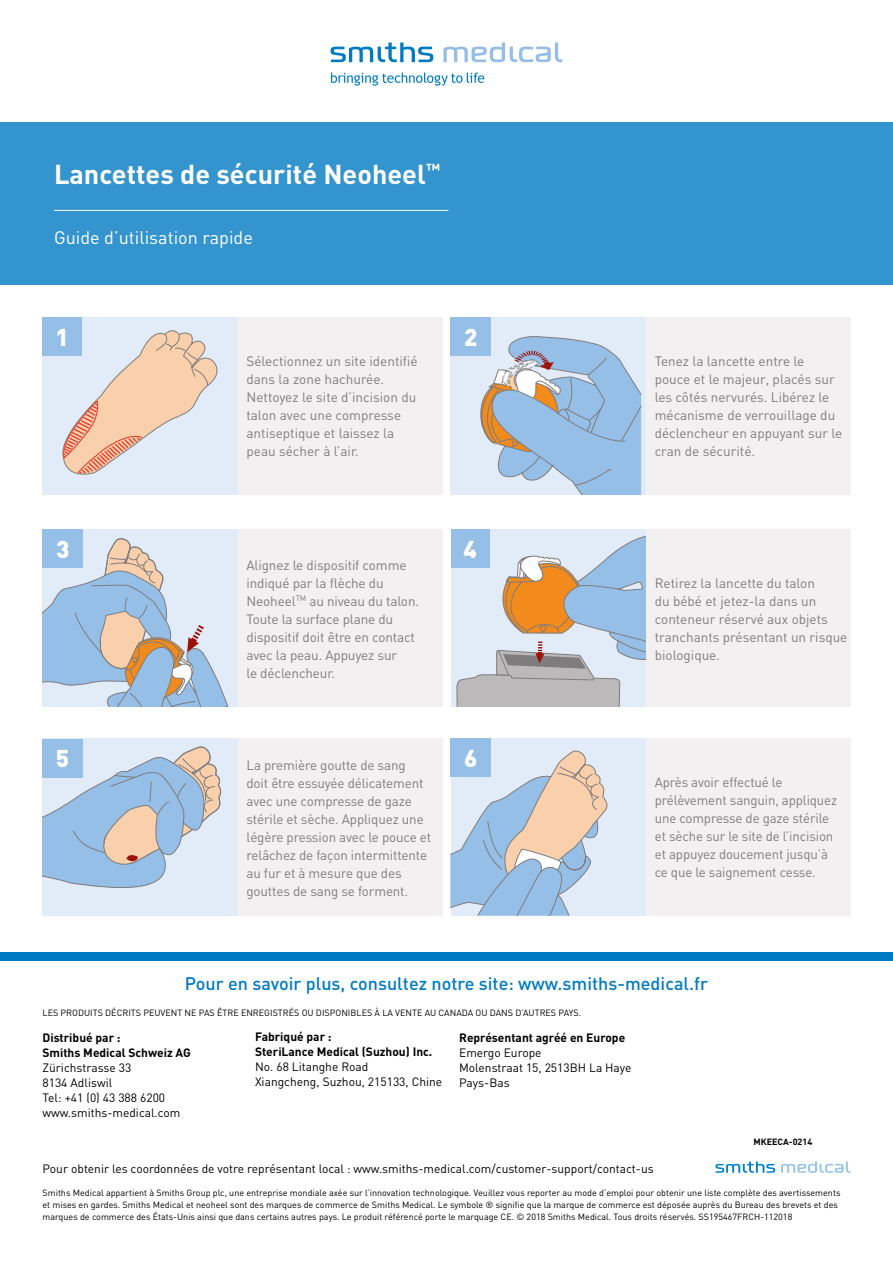
<style>
.page{position:relative;width:893px;height:1263px;background:#fff}
.page>*{position:absolute;margin:0;border:0;box-sizing:border-box;transform-origin:0 0}
.t1{font:700 27px "DIN";color:#fff}
.t2{font:900 24px "DIN";color:#fff}
.t3{font:500 18px "DIN";color:#007ac2}
.t4{font:18px "DIN";color:#fff}
.t5{font:13.5px/18px "DIN";letter-spacing:-.01em;color:#7f7c7d}
.t6{font:12px/15px "DIN";color:#000}
.t7{font:700 12px/15px "DIN";color:#000}
.t8{font:9px/12px "DIN";color:#000}
.t9{font:700 9px "DIN";color:#000}
</style>
<div class="page">
<svg style="left:331px;top:43px;width:102px;height:19px"></svg>
<svg style="left:443px;top:43px;width:119px;height:19px"></svg>
<svg style="left:331px;top:73px;width:153px;height:13px"></svg>
<div style="left:0;top:122px;width:893px;height:162px;background:#3394ce"></div>
<hr style="left:54px;top:210px;width:394px;height:1px;background:#fff">
<div style="left:43px;top:529px;width:195px;height:178px;background:#e2ecf9"></div>
<svg style="left:43px;top:538px;width:185px;height:169px"></svg>
<div style="left:43px;top:739px;width:195px;height:177px;background:#e2ecf9"></div>
<svg style="left:43px;top:746px;width:178px;height:142px"></svg>
<div style="left:451px;top:529px;width:195px;height:178px;background:#e2ecf9"></div>
<svg style="left:457px;top:529px;width:189px;height:178px"></svg>
<div style="left:451px;top:738px;width:195px;height:177px;background:#e2ecf9"></div>
<svg style="left:451px;top:750px;width:157px;height:165px"></svg>
<div style="left:43px;top:317px;width:195px;height:178px;background:#e2ecf9"></div>
<svg style="left:62px;top:330px;width:156px;height:145px"></svg>
<div style="left:451px;top:317px;width:195px;height:178px;background:#e2ecf9"></div>
<svg style="left:480px;top:336px;width:162px;height:159px"></svg>
<div style="left:238px;top:317px;width:204px;height:178px;background:#f2f0f1"></div>
<div style="left:43px;top:317px;width:39px;height:39px;background:#95bfe6"></div>
<div style="left:646px;top:317px;width:204px;height:178px;background:#f2f0f1"></div>
<div style="left:451px;top:317px;width:40px;height:39px;background:#95bfe6"></div>
<div style="left:238px;top:529px;width:204px;height:178px;background:#f2f0f1"></div>
<div style="left:43px;top:529px;width:40px;height:39px;background:#95bfe6"></div>
<div style="left:646px;top:529px;width:204px;height:178px;background:#f2f0f1"></div>
<div style="left:451px;top:529px;width:38px;height:39px;background:#95bfe6"></div>
<div style="left:238px;top:739px;width:204px;height:177px;background:#f2f0f1"></div>
<div style="left:43px;top:739px;width:40px;height:38px;background:#95bfe6"></div>
<div style="left:646px;top:738px;width:204px;height:177px;background:#f2f0f1"></div>
<div style="left:451px;top:738px;width:40px;height:39px;background:#95bfe6"></div>
<svg style="left:715px;top:1161px;width:60px;height:12px"></svg>
<svg style="left:781px;top:1161px;width:69px;height:12px"></svg>
<div style="left:0;top:952px;width:893px;height:8px;background:#007ac2"></div>
<h1 class="t1" style="left:54px;top:157px;width:388px">Lancettes de sécurité Neoheel<sup>™</sup></h1>
<h3 class="t4" style="left:54px;top:227px;width:200px">Guide d’utilisation rapide</h3>
<h2 class="t2" style="left:55px;top:321px;width:15px">1</h2>
<h2 class="t2" style="left:56px;top:533px;width:15px">3</h2>
<h2 class="t2" style="left:56px;top:742px;width:15px">5</h2>
<p class="t5" style="left:246px;top:352px;width:173px">Sélectionnez un site identifié dans la zone hachurée.<br>Nettoyez le site d’incision du talon avec une compresse antiseptique et laissez la peau sécher à l’air.</p>
<p class="t5" style="left:246px;top:555px;width:174px">Alignez le dispositif comme indiqué par la flèche du<br>Neoheel<sup>TM</sup> au niveau du talon.<br>Toute la surface plane du dispositif doit être en contact avec la peau. Appuyez sur<br>le déclencheur.</p>
<p class="t5" style="left:246px;top:755px;width:186px">La première goutte de sang<br>doit être essuyée délicatement avec une compresse de gaze stérile et sèche. Appliquez une légère pression avec le pouce et relâchez de façon intermittente au fur et à mesure que des gouttes de sang se forment.</p>
<h2 class="t2" style="left:464px;top:321px;width:15px">2</h2>
<h2 class="t2" style="left:463px;top:533px;width:15px">4</h2>
<h2 class="t2" style="left:464px;top:742px;width:15px">6</h2>
<p class="t5" style="left:655px;top:352px;width:189px">Tenez la lancette entre le pouce et le majeur, placés sur les côtés nervurés. Libérez le mécanisme de verrouillage du déclencheur en appuyant sur le cran de sécurité.</p>
<p class="t5" style="left:655px;top:573px;width:194px">Retirez la lancette du talon<br>du bébé et jetez-la dans un conteneur réservé aux objets tranchants présentant un risque biologique.</p>
<p class="t5" style="left:655px;top:773px;width:184px">Après avoir effectué le prélèvement sanguin, appliquez une compresse de gaze stérile et sèche sur le site de l’incision et appuyez doucement jusqu’à ce que le saignement cesse.</p>
<h3 class="t3" style="left:185px;top:972px;width:525px">Pour en savoir plus, consultez notre site: www.smiths-medical.fr</h3>
<p class="t7" style="left:255px;top:1029px;width:179px">Fabriqué par :<br>SteriLance Medical (Suzhou) Inc.</p>
<p class="t6" style="left:255px;top:1059px;width:189px">No. 68 Litanghe Road<br>Xiangcheng, Suzhou, 215133, Chine</p>
<p class="t8" style="left:43px;top:1007px;width:540px">LES PRODUITS DÉCRITS PEUVENT NE PAS ÊTRE ENREGISTRÉS OU DISPONIBLES À LA VENTE AU CANADA OU DANS D’AUTRES PAYS.</p>
<p class="t7" style="left:43px;top:1030px;width:150px">Distribué par :<br>Smiths Medical Schweiz AG</p>
<p class="t6" style="left:43px;top:1060px;width:139px">Zürichstrasse 33<br>8134 Adliswil<br>Tel: +41 (0) 43 388 6200 www.smiths-medical.com</p>
<p class="t7" style="left:459px;top:1030px;width:168px">Représentant agréé en Europe</p>
<p class="t6" style="left:459px;top:1045px;width:174px">Emergo Europe<br>Molenstraat 15, 2513BH La Haye<br>Pays-Bas</p>
<p class="t6" style="left:43px;top:1161px;width:613px">Pour obtenir les coordonnées de votre représentant local : www.smiths-medical.com/customer-support/contact-us</p>
<p class="t9" style="left:753px;top:1136px;width:60px">MKEECA-0214</p>
<p class="t8" style="left:43px;top:1187px;width:799px">Smiths Medical appartient à Smiths Group plc, une entreprise mondiale axée sur l’innovation technologique. Veuillez vous reporter au mode d’emploi pour obtenir une liste complète des avertissements et mises en gardes. Smiths Medical et neoheel sont des marques de commerce de Smiths Medical. Le symbole ® signifie que la marque de commerce est déposée auprès du Bureau des brevets et des marques de commerce des États-Unis ainsi que dans certains autres pays. Le produit référencé porte le marquage CE. © 2018 Smiths Medical. Tous droits réservés. SS195467FRCH-112018</p>
</div>
